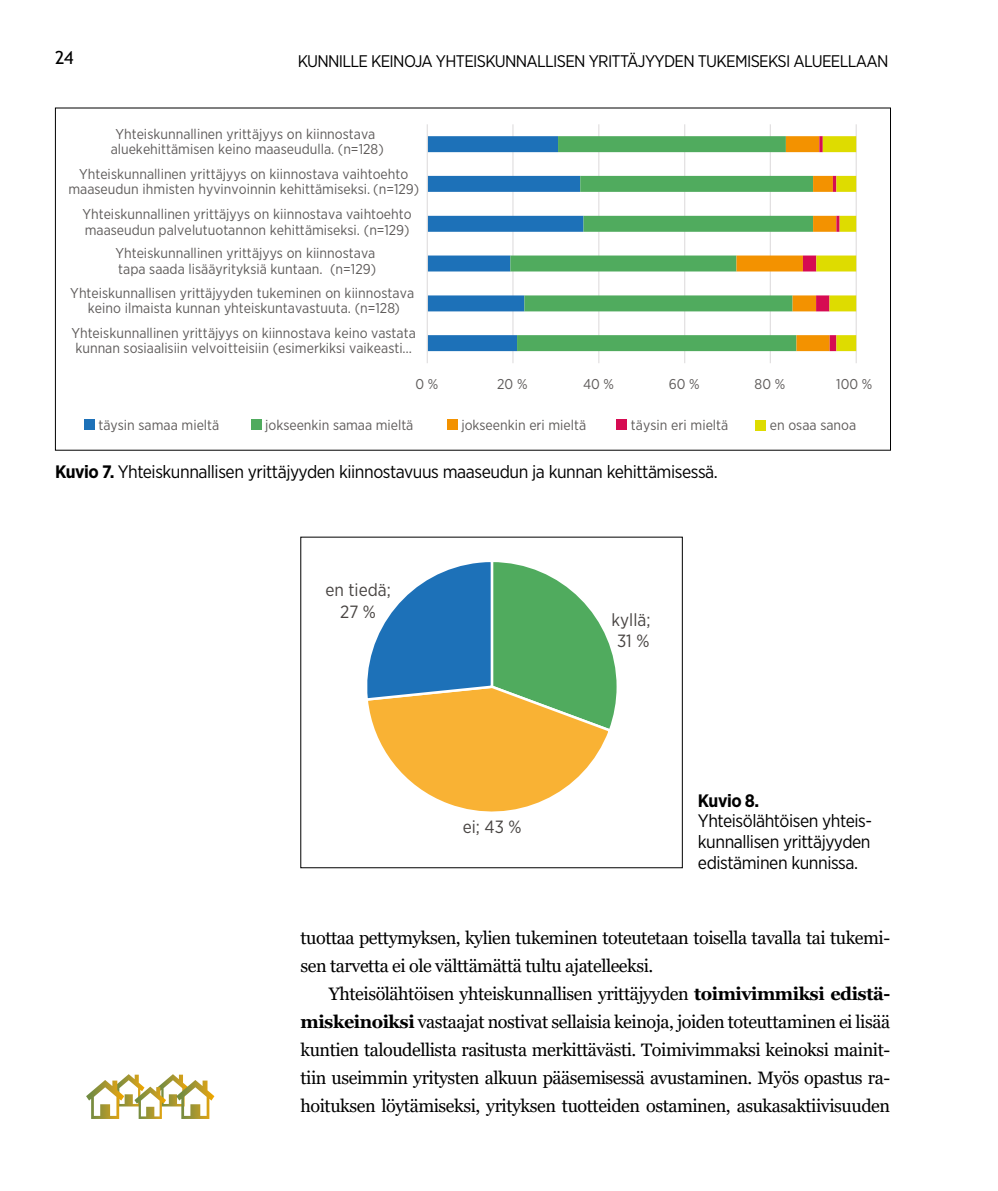
<style>
.page{position:relative;width:998px;height:1191px;background:#fff}
.page>*{position:absolute;margin:0;border:0;box-sizing:border-box;transform-origin:0 0}
.t1{font:18px/28px "Georgia";letter-spacing:-.025em;color:#000}
.t2{font:18px/20.6px "Gotham Narrow";letter-spacing:-.025em;color:#000;text-align:justify}
.t3{font:700 18px "Gotham Narrow";letter-spacing:-.025em;color:#000}
.t4{font:18px "Trebuchet MS";color:#000}
.t5{font:17.6px/21.2px "Gotham Narrow";color:#484442;text-align:center}
.t6{font:16.8px "Gotham Narrow";letter-spacing:-.04em;color:#000}
.t7{font:14.2px/15.4px "Gotham Narrow";color:#5f5c5b}
.s1{font-weight:700}
</style>
<div class="page">
<svg style="left:86px;top:1074px;width:128px;height:45px"></svg>
<div style="left:84px;top:420px;width:10px;height:10px;background:#1d71b8"></div>
<div style="left:251px;top:420px;width:10px;height:10px;background:#50ab5e"></div>
<div style="left:447px;top:420px;width:10px;height:10px;background:#f39200"></div>
<div style="left:617px;top:420px;width:10px;height:10px;background:#d60b52"></div>
<div style="left:755px;top:420px;width:10px;height:10px;background:#dedc00"></div>
<hr style="left:855px;top:124px;width:2px;height:239px;background:#e2e0e1">
<hr style="left:770px;top:124px;width:1px;height:239px;background:#e2e0e1">
<hr style="left:684px;top:124px;width:1px;height:239px;background:#e2e0e1">
<hr style="left:598px;top:124px;width:1px;height:239px;background:#e2e0e1">
<hr style="left:512px;top:124px;width:1px;height:239px;background:#e2e0e1">
<svg style="left:428px;top:136px;width:82px;height:215px"></svg>
<svg style="left:510px;top:136px;width:226px;height:215px"></svg>
<svg style="left:736px;top:136px;width:120px;height:215px"></svg>
<hr style="left:427px;top:124px;width:1px;height:239px;background:#e2e0e1">
<svg style="left:367px;top:562px;width:250px;height:250px"></svg>
<p class="t4" style="left:55px;top:47px;width:20px">24</p>
<p class="t6" style="left:298px;top:51px;width:592px">KUNNILLE KEINOJA YHTEISKUNNALLISEN YRITTÄJYYDEN TUKEMISEKSI ALUEELLAAN</p>
<p class="t7" style="left:111px;top:126px;width:274px;text-align:center">Yhteiskunnallinen yrittäjyys on kiinnostava aluekehittämisen keino maaseudulla. (n=128)</p>
<p class="t7" style="left:68px;top:166px;width:352px;text-align:center">Yhteiskunnallinen yrittäjyys on kiinnostava vaihtoehto maaseudun ihmisten hyvinvoinnin kehittämiseksi. (n=129)</p>
<p class="t7" style="left:83px;top:206px;width:331px">Yhteiskunnallinen yrittäjyys on kiinnostava vaihtoehto maaseudun palvelutuotannon kehittämiseksi. (n=129)</p>
<p class="t7" style="left:115px;top:245px;width:262px">Yhteiskunnallinen yrittäjyys on kiinnostava tapa saada lisääyrityksiä kuntaan. (n=129)</p>
<p class="t7" style="left:70px;top:285px;width:345px;text-align:center">Yhteiskunnallisen yrittäjyyden tukeminen on kiinnostava keino ilmaista kunnan yhteiskuntavastuuta. (n=128)</p>
<p class="t7" style="left:71px;top:325px;width:346px">Yhteiskunnallinen yrittäjyys on kiinnostava keino vastata kunnan sosiaalisiin velvoitteisiin (esimerkiksi vaikeasti…</p>
<p class="t7" style="left:415px;top:376px;width:24px">0 %</p>
<p class="t7" style="left:497px;top:376px;width:32px">20 %</p>
<p class="t7" style="left:583px;top:376px;width:33px">40 %</p>
<p class="t7" style="left:669px;top:376px;width:32px">60 %</p>
<p class="t7" style="left:754px;top:376px;width:32px">80 %</p>
<p class="t7" style="left:836px;top:376px;width:38px">100 %</p>
<p class="t7" style="left:99px;top:417px;width:122px">täysin samaa mieltä</p>
<p class="t7" style="left:265px;top:417px;width:150px">jokseenkin samaa mieltä</p>
<p class="t7" style="left:461px;top:417px;width:126px">jokseenkin eri mieltä</p>
<p class="t7" style="left:631px;top:417px;width:99px">täysin eri mieltä</p>
<p class="t7" style="left:770px;top:417px;width:88px">en osaa sanoa</p>
<p class="t2" style="left:55px;top:461px;width:664px"><span class="s1">Kuvio 7.</span> Yhteiskunnallisen yrittäjyyden kiinnostavuus maaseudun ja kunnan kehittämisessä.</p>
<p class="t5" style="left:325px;top:579px;width:67px">en tiedä;<br>27 %</p>
<p class="t5" style="left:463px;top:816px;width:60px">ei; 43 %</p>
<p class="t5" style="left:611px;top:609px;width:40px">kyllä;<br>31 %</p>
<p class="t3" style="left:698px;top:788px;width:63px">Kuvio 8.</p>
<p class="t2" style="left:698px;top:810px;width:176px">Yhteisölähtöisen yhteis&shy;kunnallisen yrittäjyyden edistäminen kunnissa.</p>
<p class="t1" style="left:300px;top:924px;width:591px">tuottaa pettymyksen, kylien tukeminen toteutetaan toisella tavalla tai tukemi&shy;sen tarvetta ei ole välttämättä tultu ajatelleeksi.</p>
<p class="t1" style="left:300px;top:980px;width:591px;text-align:justify;text-indent:28px">Yhteisölähtöisen yhteiskunnallisen yrittäjyyden <span class="s1">toimivimmiksi edistä&shy;miskeinoiksi</span> vastaajat nostivat sellaisia keinoja, joiden toteuttaminen ei lisää kuntien taloudellista rasitusta merkittävästi. Toimivimmaksi keinoksi mainit&shy;tiin useimmin yritysten alkuun pääsemisessä avustaminen. Myös opastus ra&shy;hoituksen löytämiseksi, yrityksen tuotteiden ostaminen, asukasaktiivisuuden</p>
</div>
